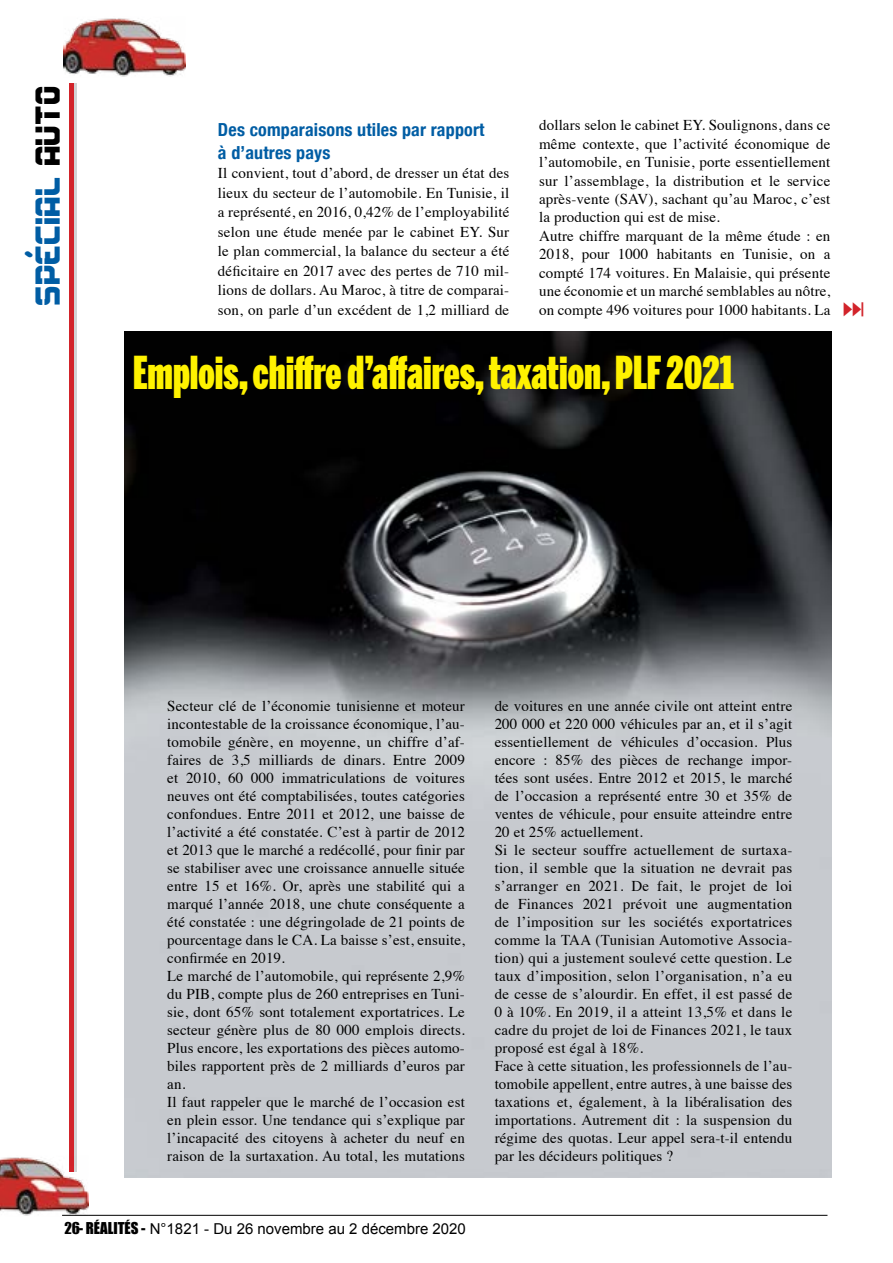
<style>
.page{position:relative;width:893px;height:1263px;background:#fff}
.page>*{position:absolute;margin:0;border:0;box-sizing:border-box;transform-origin:0 0}
.t1{font:900 45px "Benton Sans Extra Comp";color:#fff200}
.t2{font:36px "Soldier Laser Condensed";color:#005da4}
.t3{font:700 condensed 18px/22.5px "Helvetica Neue";letter-spacing:.01em;color:#005da4}
.t4{font:15px/18px "Times";letter-spacing:.01em;color:#000}
.t5{font:15px "Arial";color:#000}
.s1{color:#000}
.s2{font-family:"Impact"}
</style>
<div class="page">
<hr style="left:62px;top:1215px;width:765px;height:1px;background:#000">
<div style="left:72px;top:83px;width:5px;height:1088px;background:#d1d3d4"></div>
<div style="left:69px;top:83px;width:5px;height:1088px;background:#d2232a"></div>
<img style="left:0;top:1157px;width:88px;height:59px">
<img style="left:64px;top:18px;width:121px;height:59px">
<img style="left:124px;top:332px;width:707px;height:846px">
<h2 class="t2" style="left:25px;top:306px;width:222px;rotate:-90deg">Spécial <span class="s1">Auto</span></h2>
<p class="t4" style="left:539px;top:117px;width:293px;line-height:18.5px">dollars selon le cabinet EY. Soulignons, dans ce même contexte, que l’activité économique de l’automobile, en Tunisie, porte essentiellement sur l’assemblage, la distribution et le service après-vente (SAV), sachant qu’au Maroc, c’est la production qui est de mise.<br>Autre chiffre marquant de la même étude : en 2018, pour 1000 habitants en Tunisie, on a compté 174 voitures. En Malaisie, qui présente une économie et un marché semblables au nôtre, on compte 496 voitures pour 1000 habitants. La</p>
<h1 class="t1" style="left:133px;top:346px;width:602px">Emplois, chiffre d’affaires, taxation, PLF 2021</h1>
<p class="t3" style="left:218px;top:118px;width:268px">Des comparaisons utiles par rapport à d’autres pays</p>
<p class="t4" style="left:218px;top:165px;width:293px;line-height:19.5px;text-align:justify">Il convient, tout d’abord, de dresser un état des lieux du secteur de l’automobile. En Tunisie, il a représenté, en 2016, 0,42% de l’employabilité selon une étude menée par le cabinet EY. Sur le plan commercial, la balance du secteur a été déficitaire en 2017 avec des pertes de 710 mil&shy;lions de dollars. Au Maroc, à titre de comparai&shy;son, on parle d’un excédent de 1,2 milliard de</p>
<p class="t4" style="left:167px;top:698px;width:299px">Secteur clé de l’économie tunisienne et moteur incontestable de la croissance économique, l’au&shy;tomobile génère, en moyenne, un chiffre d’af&shy;faires de 3,5 milliards de dinars. Entre 2009 et 2010, 60 000 immatriculations de voitures neuves ont été comptabilisées, toutes catégories confondues. Entre 2011 et 2012, une baisse de l’activité a été constatée. C’est à partir de 2012 et 2013 que le marché a redécollé, pour finir par se stabiliser avec une croissance annuelle située entre 15 et 16%. Or, après une stabilité qui a marqué l’année 2018, une chute conséquente a été constatée : une dégringolade de 21 points de pourcentage dans le CA. La baisse s’est, ensuite, confirmée en 2019.<br>Le marché de l’automobile, qui représente 2,9% du PIB, compte plus de 260 entreprises en Tuni&shy;sie, dont 65% sont totalement exportatrices. Le secteur génère plus de 80 000 emplois directs.<br>Plus encore, les exportations des pièces automo&shy;biles rapportent près de 2 milliards d’euros par an.<br>Il faut rappeler que le marché de l’occasion est en plein essor. Une tendance qui s’explique par l’incapacité des citoyens à acheter du neuf en raison de la surtaxation. Au total, les mutations</p>
<p class="t4" style="left:495px;top:698px;width:299px">de voitures en une année civile ont atteint entre 200 000 et 220 000 véhicules par an, et il s’agit essentiellement de véhicules d’occasion. Plus encore : 85% des pièces de rechange impor&shy;tées sont usées. Entre 2012 et 2015, le marché de l’occasion a représenté entre 30 et 35% de ventes de véhicule, pour ensuite atteindre entre 20 et 25% actuellement.<br>Si le secteur souffre actuellement de surtaxa&shy;tion, il semble que la situation ne devrait pas s’arranger en 2021. De fait, le projet de loi de Finances 2021 prévoit une augmentation de l’imposition sur les sociétés exportatrices comme la TAA (Tunisian Automotive Associa&shy;tion) qui a justement soulevé cette question. Le taux d’imposition, selon l’organisation, n’a eu de cesse de s’alourdir. En effet, il est passé de 0 à 10%. En 2019, il a atteint 13,5% et dans le cadre du projet de loi de Finances 2021, le taux proposé est égal à 18%.<br>Face à cette situation, les professionnels de l’au&shy;tomobile appellent, entre autres, à une baisse des taxations et, également, à la libéralisation des importations. Autrement dit : la suspension du régime des quotas. Leur appel sera-t-il entendu par les décideurs politiques ?</p>
<p class="t5" style="left:64px;top:1221px;width:403px"><span class="s2">26- RÉALITÉS -</span> N°1821 - Du 26 novembre au 2 décembre 2020</p>
</div>
